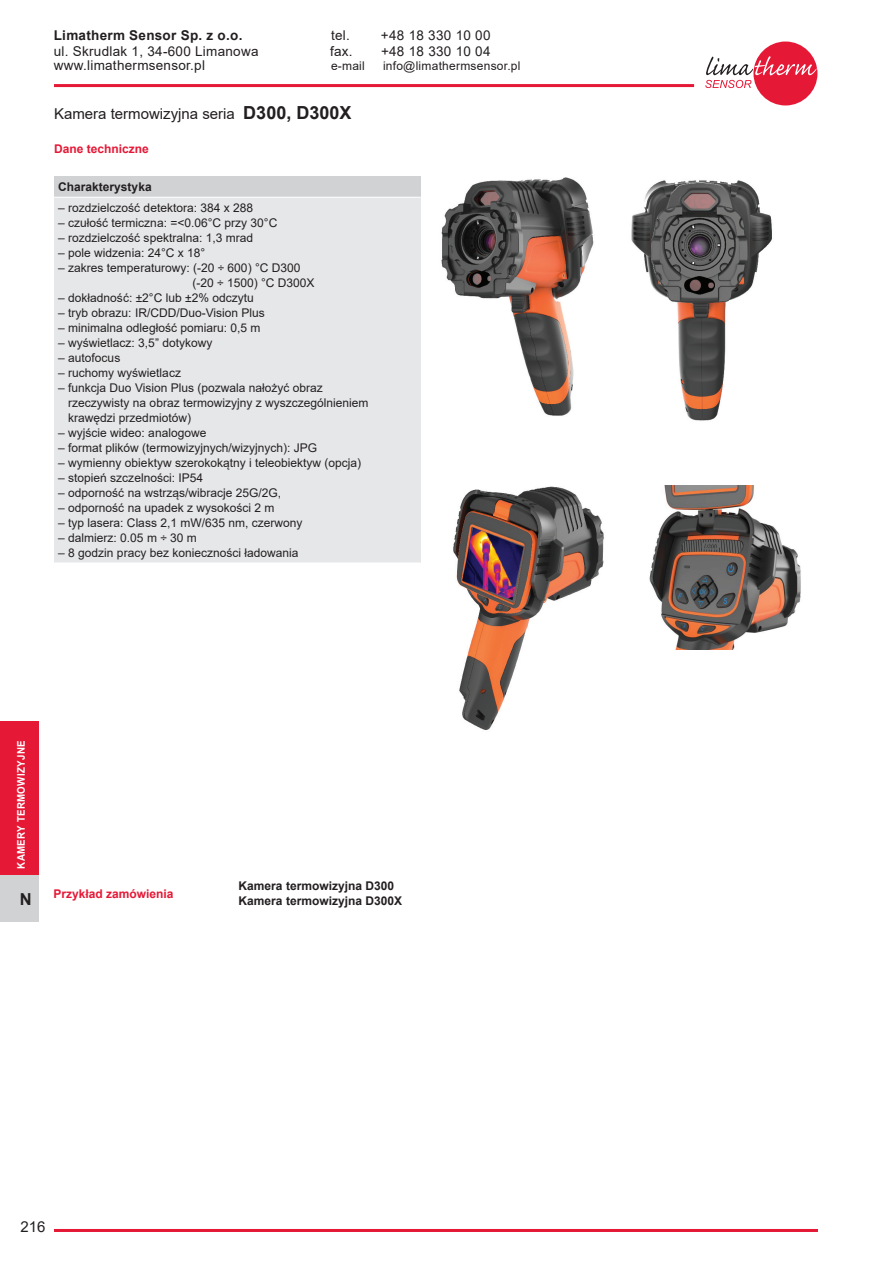
<style>
.page{position:relative;width:872px;height:1263px;background:#fff}
.page>*{position:absolute;margin:0;border:0;box-sizing:border-box;transform-origin:0 0}
.t1{font:700 16.5px "Arial";color:#231f20}
.t2{font:15px "Arial";color:#231f20}
.t3{font:13.5px "Arial";letter-spacing:.02em;color:#231f20}
.t4{font:700 13.5px "Arial";letter-spacing:.02em;color:#231f20}
.t5{font:12px/15px "Arial";color:#231f20}
.t6{font:700 12px/14.4px "Arial";color:#231f20}
.t7{font:700 12px "Arial";color:#e51836}
.t8{font:12px "Arial";letter-spacing:.02em;color:#231f20}
.t9{font:700 10.5px "Arial";letter-spacing:.035em;color:#fff;scale:.93 1}
.s1{font-weight:700;font-size:18px}
</style>
<div class="page">
<hr style="left:54px;top:1229px;width:764px;height:3px;background:#e51836">
<div style="left:0;top:875px;width:38px;height:47px;background:#d1d2d4"></div>
<div style="left:0;top:721px;width:38px;height:154px;background:#e51836"></div>
<hr style="left:54px;top:84px;width:640px;height:3px;background:#e51836">
<div style="left:753px;top:42px;width:64px;height:63px;background:#e51836;border-radius:50%"></div>
<svg style="left:705px;top:56px;width:111px;height:32px"></svg>
<div style="left:54px;top:176px;width:366px;height:21px;background:#d1d2d4"></div>
<div style="left:54px;top:197px;width:366px;height:366px;background:#e6e7e9"></div>
<hr style="left:54px;top:197px;width:366px;height:1px;background:#fff">
<img style="left:441px;top:177px;width:153px;height:239px">
<img style="left:453px;top:486px;width:151px;height:244px">
<img style="left:631px;top:180px;width:141px;height:241px">
<img style="left:649px;top:485px;width:152px;height:164px">
<p class="t4" style="left:54px;top:26px;width:190px">Limatherm Sensor Sp. z o.o.</p>
<p class="t3" style="left:331px;top:26px;width:20px">tel.</p>
<p class="t3" style="left:381px;top:26px;width:111px">+48 18 330 10 00</p>
<p class="t3" style="left:54px;top:42px;width:206px">ul. Skrudlak 1, 34-600 Limanowa</p>
<p class="t3" style="left:330px;top:42px;width:24px">fax.</p>
<p class="t3" style="left:381px;top:42px;width:111px">+48 18 330 10 04</p>
<p class="t3" style="left:54px;top:56px;width:153px">www.limathermsensor.pl</p>
<p class="t5" style="left:331px;top:59px;width:35px">e-mail</p>
<p class="t8" style="left:383px;top:58px;width:139px">info@limathermsensor.pl</p>
<p class="t2" style="left:54px;top:104px;width:299px">Kamera termowizyjna seria <span class="s1">D300, D300X</span></p>
<p class="t7" style="left:54px;top:140px;width:96px">Dane techniczne</p>
<p class="t6" style="left:58px;top:180px;width:95px">Charakterystyka</p>
<p class="t5" style="left:58px;top:200px;width:196px">– rozdzielczość detektora: 384 x 288</p>
<p class="t5" style="left:58px;top:215px;width:221px">– czułość termiczna: =&lt;0.06°C przy 30°C</p>
<p class="t5" style="left:58px;top:230px;width:196px">– rozdzielczość spektralna: 1,3 mrad</p>
<p class="t5" style="left:58px;top:245px;width:148px">– pole widzenia: 24°C x 18°</p>
<p class="t5" style="left:192px;top:260px;width:124px;text-indent:-134px">– zakres temperaturowy: (-20 ÷ 600) °C D300 (-20 ÷ 1500) °C D300X</p>
<p class="t5" style="left:58px;top:290px;width:197px">– dokładność: ±2°C lub ±2% odczytu</p>
<p class="t5" style="left:58px;top:305px;width:208px">– tryb obrazu: IR/CDD/Duo-Vision Plus</p>
<p class="t5" style="left:58px;top:320px;width:204px">– minimalna odległość pomiaru: 0,5 m</p>
<p class="t5" style="left:58px;top:335px;width:156px">– wyświetlacz: 3,5” dotykowy</p>
<p class="t5" style="left:58px;top:350px;width:64px">– autofocus</p>
<p class="t5" style="left:58px;top:365px;width:124px">– ruchomy wyświetlacz</p>
<p class="t5" style="left:68px;top:380px;width:302px;text-indent:-10px">– funkcja Duo Vision Plus (pozwala nałożyć obraz rzeczywisty na obraz termowizyjny z wyszczególnieniem krawędzi przedmiotów)</p>
<p class="t5" style="left:58px;top:425px;width:150px">– wyjście wideo: analogowe</p>
<p class="t5" style="left:58px;top:440px;width:260px">– format plików (termowizyjnych/wizyjnych): JPG</p>
<p class="t5" style="left:58px;top:455px;width:304px">– wymienny obiektyw szerokokątny i teleobiektyw (opcja)</p>
<p class="t5" style="left:58px;top:470px;width:146px">– stopień szczelności: IP54</p>
<p class="t5" style="left:58px;top:485px;width:224px">– odporność na wstrząs/wibracje 25G/2G,</p>
<p class="t5" style="left:58px;top:500px;width:218px">– odporność na upadek z wysokości 2 m</p>
<p class="t5" style="left:58px;top:515px;width:246px">– typ lasera: Class 2,1 mW/635 nm, czerwony</p>
<p class="t5" style="left:58px;top:530px;width:140px">– dalmierz: 0.05 m ÷ 30 m</p>
<p class="t5" style="left:58px;top:545px;width:242px">– 8 godzin pracy bez konieczności ładowania</p>
<p class="t9" style="left:14px;top:869px;width:139px;rotate:-90deg">KAMERY TERMOWIZYJNE</p>
<h1 class="t1" style="left:20px;top:887px;width:13px">N</h1>
<p class="t7" style="left:53px;top:885px;width:122px">Przykład zamówienia</p>
<p class="t6" style="left:239px;top:879px;width:165px">Kamera termowizyjna D300<br>Kamera termowizyjna D300X</p>
<p class="t2" style="left:20px;top:1216px;width:27px">216</p>
</div>
